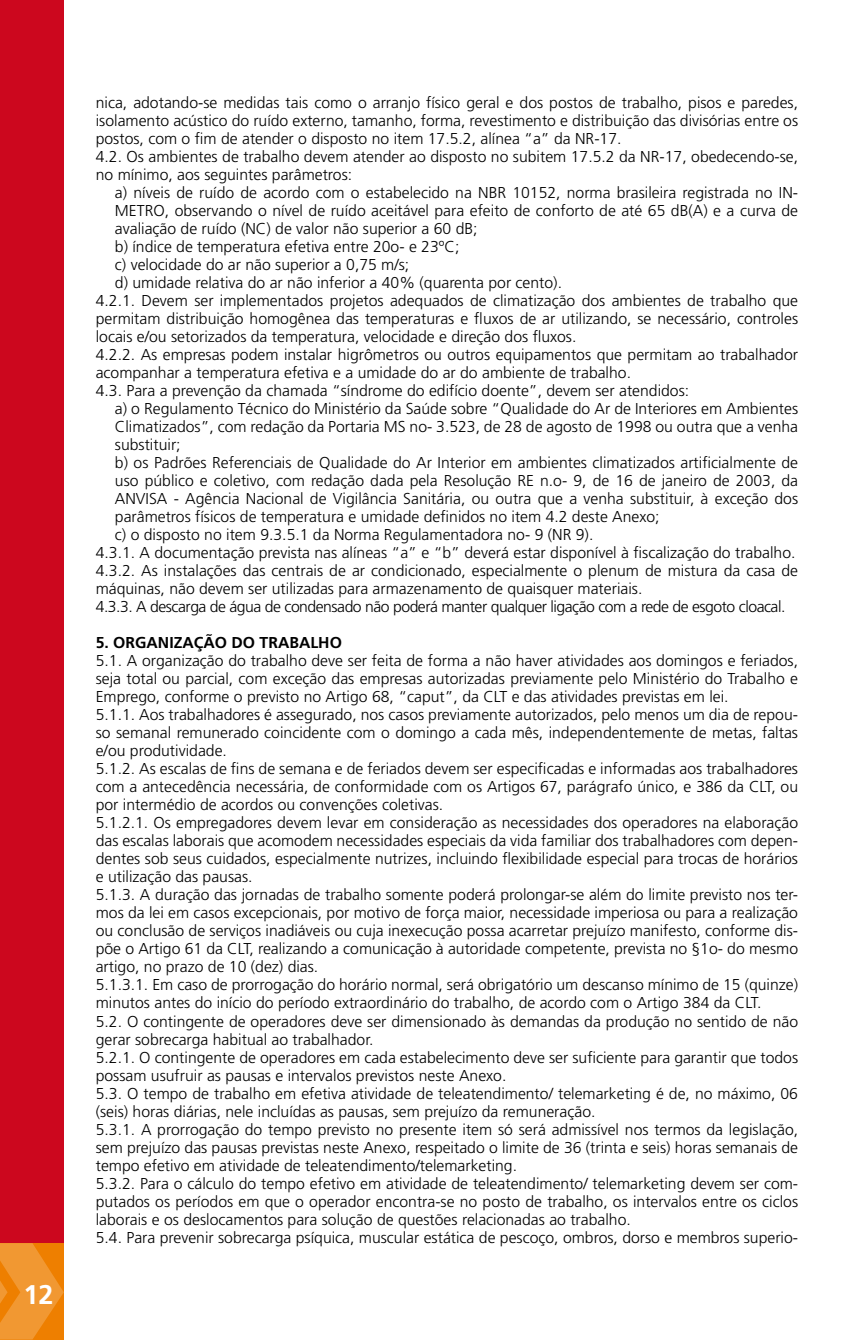
<style>
.page{position:relative;width:862px;height:1340px;background:#fff}
.page>*{position:absolute;margin:0;border:0;box-sizing:border-box;transform-origin:0 0}
.t1{font:700 27px "Frutiger";color:#fff}
.t2{font:300 15.75px/18px "Frutiger";color:#000}
.t3{font:300 15.75px "Frutiger";letter-spacing:-.03em;color:#000}
.t4{font:700 15.75px "Frutiger";color:#000}
</style>
<div class="page">
<div style="left:0;top:0;width:64px;height:1339px;background:#cc071e"></div>
<svg style="left:0;top:1243px;width:64px;height:96px;background:#ef8f21"></svg>
<h1 class="t1" style="left:23px;top:1278px;width:32px">12</h1>
<p class="t2" style="left:96px;top:94px;width:703px">nica, adotando-se medidas tais como o arranjo físico geral e dos postos de trabalho, pisos e paredes, isolamento acústico do ruído externo, tamanho, forma, revestimento e distribuição das divisórias entre os postos, com o fim de atender o disposto no item 17.5.2, alínea “a” da NR-17.<br>4.2. Os ambientes de trabalho devem atender ao disposto no subitem 17.5.2 da NR-17, obedecendo-se, no mínimo, aos seguintes parâmetros:</p>
<p class="t2" style="left:115px;top:184px;width:684px">a) níveis de ruído de acordo com o estabelecido na NBR 10152, norma brasileira registrada no IN-</p>
<p class="t2" style="left:115px;top:202px;width:684px">METRO, observando o nível de ruído aceitável para efeito de conforto de até 65 dB(A) e a curva de</p>
<p class="t2" style="left:115px;top:220px;width:364px">avaliação de ruído (NC) de valor não superior a 60 dB;</p>
<p class="t2" style="left:115px;top:238px;width:346px">b) índice de temperatura efetiva entre 20o- e 23ºC;</p>
<p class="t2" style="left:115px;top:256px;width:296px">c) velocidade do ar não superior a 0,75 m/s;</p>
<p class="t2" style="left:115px;top:274px;width:448px">d) umidade relativa do ar não inferior a 40% (quarenta por cento).</p>
<p class="t2" style="left:96px;top:292px;width:703px">4.2.1. Devem ser implementados projetos adequados de climatização dos ambientes de trabalho que</p>
<p class="t2" style="left:96px;top:310px;width:703px">permitam distribuição homogênea das temperaturas e fluxos de ar utilizando, se necessário, controles</p>
<p class="t2" style="left:96px;top:328px;width:482px">locais e/ou setorizados da temperatura, velocidade e direção dos fluxos.</p>
<p class="t2" style="left:96px;top:346px;width:703px">4.2.2. As empresas podem instalar higrômetros ou outros equipamentos que permitam ao trabalhador</p>
<p class="t2" style="left:96px;top:364px;width:536px">acompanhar a temperatura efetiva e a umidade do ar do ambiente de trabalho.</p>
<p class="t2" style="left:96px;top:382px;width:594px">4.3. Para a prevenção da chamada “síndrome do edifício doente”, devem ser atendidos:</p>
<p class="t2" style="left:115px;top:400px;width:684px">a) o Regulamento Técnico do Ministério da Saúde sobre “Qualidade do Ar de Interiores em Ambientes</p>
<p class="t2" style="left:115px;top:418px;width:684px">Climatizados”, com redação da Portaria MS no- 3.523, de 28 de agosto de 1998 ou outra que a venha</p>
<p class="t2" style="left:115px;top:436px;width:67px">substituir;</p>
<p class="t2" style="left:115px;top:454px;width:684px">b) os Padrões Referenciais de Qualidade do Ar Interior em ambientes climatizados artificialmente de</p>
<p class="t2" style="left:115px;top:472px;width:684px">uso público e coletivo, com redação dada pela Resolução RE n.o- 9, de 16 de janeiro de 2003, da</p>
<p class="t2" style="left:115px;top:490px;width:684px">ANVISA - Agência Nacional de Vigilância Sanitária, ou outra que a venha substituir, à exceção dos</p>
<p class="t2" style="left:115px;top:508px;width:546px">parâmetros físicos de temperatura e umidade definidos no item 4.2 deste Anexo;</p>
<p class="t2" style="left:115px;top:526px;width:479px">c) o disposto no item 9.3.5.1 da Norma Regulamentadora no- 9 (NR 9).</p>
<p class="t2" style="left:96px;top:544px;width:700px">4.3.1. A documentação prevista nas alíneas “a” e “b” deverá estar disponível à fiscalização do trabalho.</p>
<p class="t2" style="left:96px;top:562px;width:703px">4.3.2. As instalações das centrais de ar condicionado, especialmente o plenum de mistura da casa de</p>
<p class="t2" style="left:96px;top:580px;width:548px">máquinas, não devem ser utilizadas para armazenamento de quaisquer materiais.</p>
<p class="t3" style="left:96px;top:598px;width:690px">4.3.3. A descarga de água de condensado não poderá manter qualquer ligação com a rede de esgoto cloacal.</p>
<p class="t4" style="left:96px;top:633px;width:247px">5. ORGANIZAÇÃO DO TRABALHO</p>
<p class="t2" style="left:96px;top:652px;width:703px">5.1. A organização do trabalho deve ser feita de forma a não haver atividades aos domingos e feriados, seja total ou parcial, com exceção das empresas autorizadas previamente pelo Ministério do Trabalho e Emprego, conforme o previsto no Artigo 68, “caput”, da CLT e das atividades previstas em lei.<br>5.1.1. Aos trabalhadores é assegurado, nos casos previamente autorizados, pelo menos um dia de repou&shy;so semanal remunerado coincidente com o domingo a cada mês, independentemente de metas, faltas e/ou produtividade.<br>5.1.2. As escalas de fins de semana e de feriados devem ser especificadas e informadas aos trabalhadores com a antecedência necessária, de conformidade com os Artigos 67, parágrafo único, e 386 da CLT, ou por intermédio de acordos ou convenções coletivas.<br>5.1.2.1. Os empregadores devem levar em consideração as necessidades dos operadores na elaboração das escalas laborais que acomodem necessidades especiais da vida familiar dos trabalhadores com depen&shy;dentes sob seus cuidados, especialmente nutrizes, incluindo flexibilidade especial para trocas de horários e utilização das pausas.<br>5.1.3. A duração das jornadas de trabalho somente poderá prolongar-se além do limite previsto nos ter&shy;mos da lei em casos excepcionais, por motivo de força maior, necessidade imperiosa ou para a realização ou conclusão de serviços inadiáveis ou cuja inexecução possa acarretar prejuízo manifesto, conforme dis&shy;põe o Artigo 61 da CLT, realizando a comunicação à autoridade competente, prevista no §1o- do mesmo artigo, no prazo de 10 (dez) dias.<br>5.1.3.1. Em caso de prorrogação do horário normal, será obrigatório um descanso mínimo de 15 (quinze) minutos antes do início do período extraordinário do trabalho, de acordo com o Artigo 384 da CLT.<br>5.2. O contingente de operadores deve ser dimensionado às demandas da produção no sentido de não gerar sobrecarga habitual ao trabalhador.<br>5.2.1. O contingente de operadores em cada estabelecimento deve ser suficiente para garantir que todos possam usufruir as pausas e intervalos previstos neste Anexo.<br>5.3. O tempo de trabalho em efetiva atividade de teleatendimento/ telemarketing é de, no máximo, 06 (seis) horas diárias, nele incluídas as pausas, sem prejuízo da remuneração.<br>5.3.1. A prorrogação do tempo previsto no presente item só será admissível nos termos da legislação, sem prejuízo das pausas previstas neste Anexo, respeitado o limite de 36 (trinta e seis) horas semanais de tempo efetivo em atividade de teleatendimento/telemarketing.<br>5.3.2. Para o cálculo do tempo efetivo em atividade de teleatendimento/ telemarketing devem ser com&shy;putados os períodos em que o operador encontra-se no posto de trabalho, os intervalos entre os ciclos laborais e os deslocamentos para solução de questões relacionadas ao trabalho.<br>5.4. Para prevenir sobrecarga psíquica, muscular estática de pescoço, ombros, dorso e membros superio-</p>
</div>
